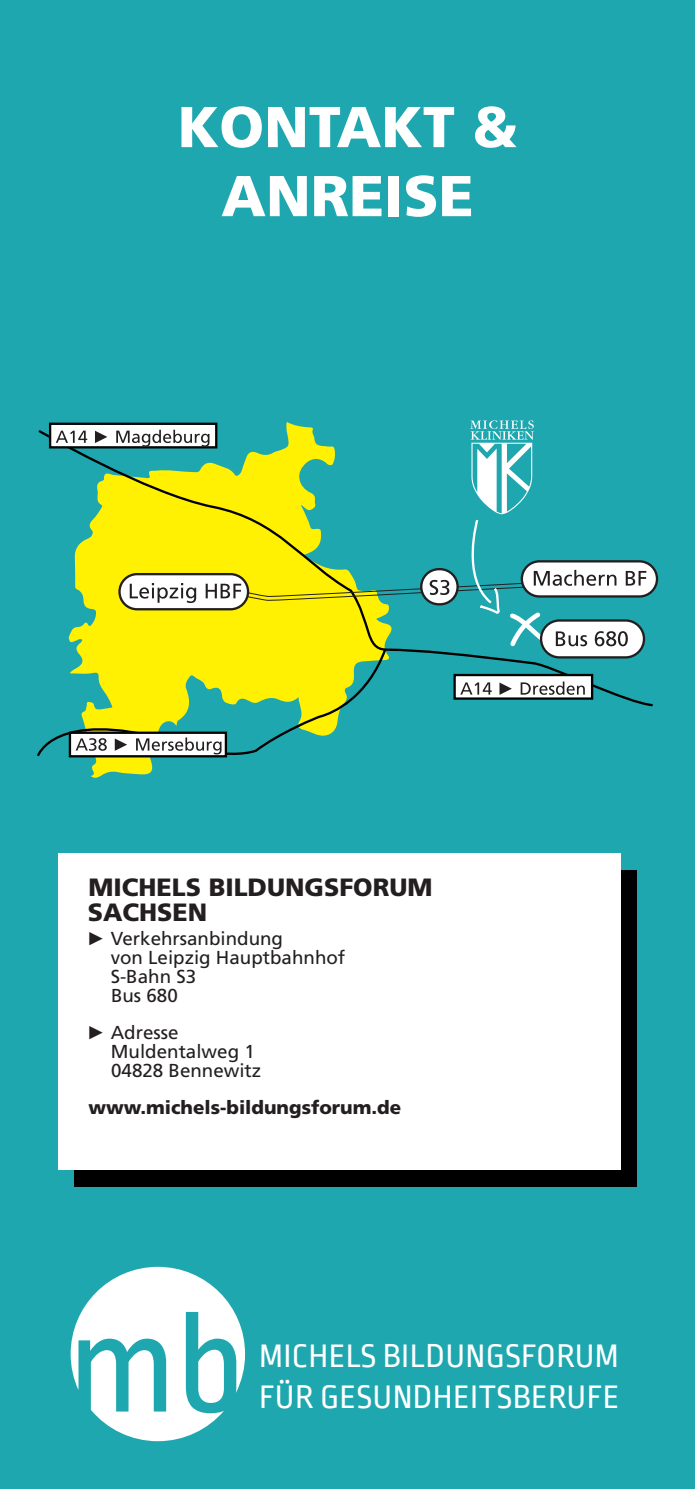
<style>
.page{position:relative;width:695px;height:1489px;background:#fff}
.page>*{position:absolute;margin:0;border:0;box-sizing:border-box;transform-origin:0 0}
.t1{font:900 57.5px "Frutiger LT Std";color:#fff}
.t2{font:34.25px "Ropa Sans";letter-spacing:.01em;color:#fff}
.t3{font:900 25px "Frutiger LT Std";color:#231f20}
.t4{font:18.75px "Frutiger LT Std";color:#231f20}
.t5{font:900 18.75px "Frutiger LT Std";color:#231f20}
.s1{font-family:"Arial"}
</style>
<div class="page">
<div style="left:0;top:0;width:694px;height:1488px;background:#1fa7af"></div>
<svg style="left:71px;top:1266px;width:174px;height:174px"></svg>
<svg style="left:91px;top:760px;width:62px;height:18px"></svg>
<svg style="left:521px;top:561px;width:136px;height:35px"></svg>
<svg style="left:37px;top:420px;width:609px;height:340px"></svg>
<div style="left:75px;top:870px;width:561px;height:316px;background:#000"></div>
<div style="left:58px;top:852px;width:562px;height:317px;background:#fff"></div>
<p class="t1" style="left:178px;top:92px;width:341px">KONTAKT &amp;</p>
<p class="t1" style="left:221px;top:161px;width:254px">ANREISE</p>
<p class="t3" style="left:88px;top:872px;width:345px">MICHELS BILDUNGSFORUM</p>
<p class="t3" style="left:88px;top:897px;width:121px">SACHSEN</p>
<p class="t4" style="left:87px;top:927px;width:198px"><span class="s1">►</span> Verkehrsanbindung</p>
<p class="t4" style="left:111px;top:946px;width:236px">von Leipzig Hauptbahnhof</p>
<p class="t4" style="left:111px;top:965px;width:87px">S-Bahn S3</p>
<p class="t4" style="left:111px;top:984px;width:68px">Bus 680</p>
<p class="t4" style="left:87px;top:1021px;width:93px"><span class="s1">►</span> Adresse</p>
<p class="t4" style="left:111px;top:1040px;width:145px">Muldentalweg 1</p>
<p class="t4" style="left:111px;top:1059px;width:152px">04828 Bennewitz</p>
<p class="t5" style="left:88px;top:1096px;width:314px">www.michels-bildungsforum.de</p>
<p class="t2" style="left:259px;top:1336px;width:361px">MICHELS BILDUNGSFORUM</p>
<p class="t2" style="left:259px;top:1377px;width:362px">FÜR GESUNDHEITSBERUFE</p>
</div>
